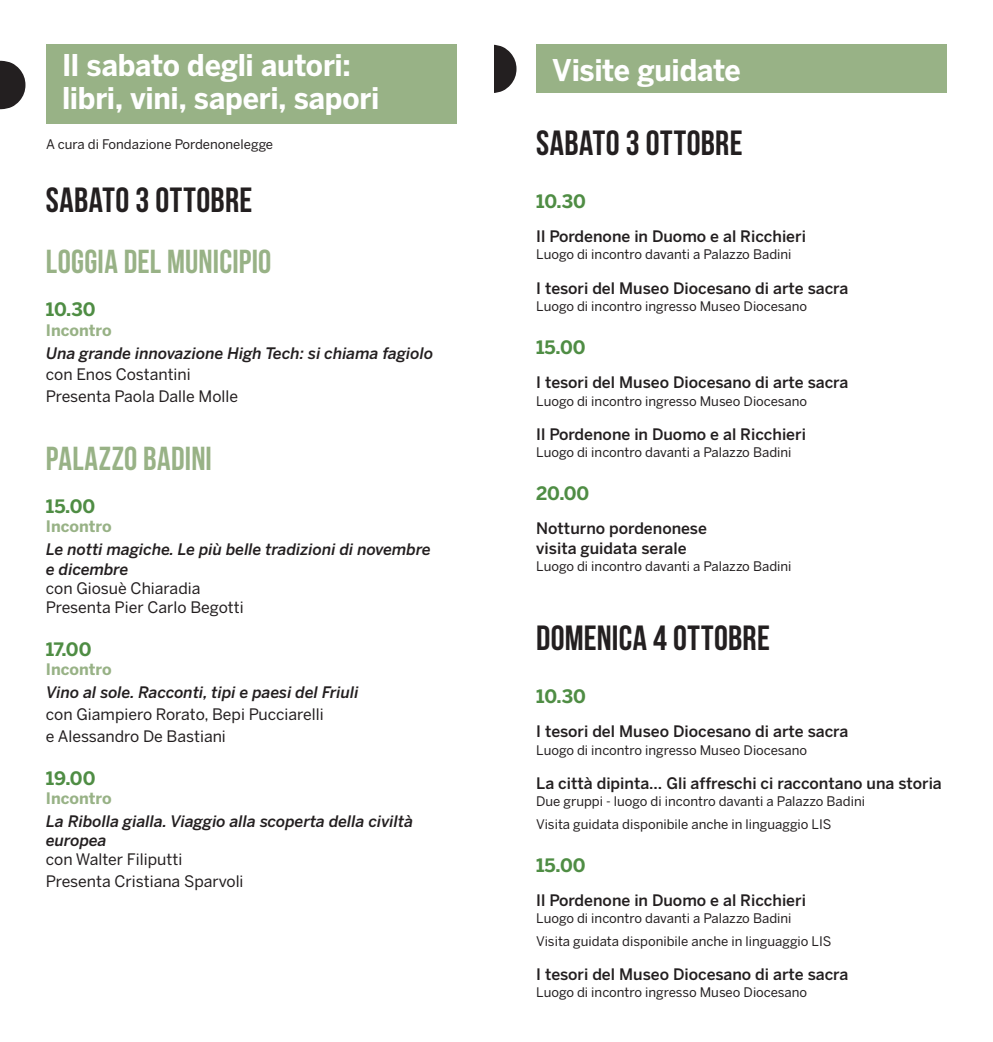
<style>
.page{position:relative;width:993px;height:1042px;background:#fff}
.page>*{position:absolute;margin:0;border:0;box-sizing:border-box;transform-origin:0 0}
._0_GIORNO{font:700 35px "Bebas Neue";letter-spacing:.01em;color:#231f20}
._1_luogo{font:700 33.25px "Bebas Neue";letter-spacing:.005em;color:#98b286}
.t1{font:700 29.75px "Benton Sans";letter-spacing:-.01em;color:#fff;scale:.95 1}
._2_ora{font:700 18.38px "Benton Sans";color:#4f8d44}
._4_titolo{font:500 15.75px/19.2px "Benton Sans";color:#231f20}
._4_titolo-2{font:italic 500 15.75px/19.2px "Benton Sans";color:#231f20}
._4_titolo-3{font:15.75px/19.2px "Benton Sans";color:#231f20}
._3_incontro_degustaz{font:700 15.75px "Benton Sans";color:#98b286}
._5_A_cura_di{font:13.12px "Benton Sans";color:#231f20}
.s1{font-weight:500;font-style:italic}
.s2{font-weight:400;font-style:normal}
</style>
<div class="page">
<svg style="left:0;top:61px;width:25px;height:48px"></svg>
<div style="left:46px;top:45px;width:410px;height:79px;background:#98b286"></div>
<div style="left:536px;top:45px;width:410px;height:48px;background:#98b286"></div>
<svg style="left:494px;top:45px;width:22px;height:48px"></svg>
<p class="t1" style="left:62px;top:47px;width:305px">Il sabato degli autori:</p>
<p class="t1" style="left:62px;top:80px;width:335px">libri, vini, saperi, sapori</p>
<p class="_5_A_cura_di" style="left:46px;top:137px;width:228px">A cura di Fondazione Pordenonelegge</p>
<p class="_0_GIORNO" style="left:46px;top:181px;width:208px">SABATO 3 OTTOBRE</p>
<p class="_1_luogo" style="left:46px;top:244px;width:227px">LOGGIA DEL MUNICIPIO</p>
<p class="_2_ora" style="left:46px;top:299px;width:51px">10.30</p>
<p class="_3_incontro_degustaz" style="left:46px;top:320px;width:67px">Incontro</p>
<p class="_4_titolo-2" style="left:46px;top:343px;width:388px">Una grande innovazione High Tech: si chiama fagiolo</p>
<p class="_4_titolo-3" style="left:46px;top:365px;width:146px">con Enos Costantini</p>
<p class="_4_titolo-3" style="left:46px;top:386px;width:194px">Presenta Paola Dalle Molle</p>
<p class="_1_luogo" style="left:46px;top:440px;width:167px">PALAZZO BADINI</p>
<p class="_2_ora" style="left:46px;top:495px;width:51px">15.00</p>
<p class="_3_incontro_degustaz" style="left:46px;top:517px;width:67px">Incontro</p>
<p class="_4_titolo-2" style="left:46px;top:540px;width:386px">Le notti magiche. Le più belle tradizioni di novembre</p>
<p class="_4_titolo-3" style="left:46px;top:559px;width:156px"><span class="s1">e dicembre<br></span>con Giosuè Chiaradia</p>
<p class="_4_titolo-3" style="left:46px;top:598px;width:199px">Presenta Pier Carlo Begotti</p>
<p class="_2_ora" style="left:46px;top:638px;width:47px">17.00</p>
<p class="_3_incontro_degustaz" style="left:46px;top:660px;width:67px">Incontro</p>
<p class="_4_titolo-2" style="left:46px;top:683px;width:314px">Vino al sole. Racconti, tipi e paesi del Friuli</p>
<p class="_4_titolo-3" style="left:46px;top:704px;width:279px">con Giampiero Rorato, Bepi Pucciarelli</p>
<p class="_4_titolo-3" style="left:46px;top:726px;width:181px">e Alessandro De Bastiani</p>
<p class="_2_ora" style="left:46px;top:767px;width:51px">19.00</p>
<p class="_3_incontro_degustaz" style="left:46px;top:789px;width:67px">Incontro</p>
<p class="_4_titolo-2" style="left:46px;top:811px;width:368px">La Ribolla gialla. Viaggio alla scoperta della civiltà europea<br><span class="s2">con Walter Filiputti</span></p>
<p class="_4_titolo-3" style="left:46px;top:871px;width:199px">Presenta Cristiana Sparvoli</p>
<p class="t1" style="left:552px;top:52px;width:200px">Visite guidate</p>
<p class="_0_GIORNO" style="left:536px;top:124px;width:208px">SABATO 3 OTTOBRE</p>
<p class="_2_ora" style="left:536px;top:190px;width:51px">10.30</p>
<p class="_4_titolo" style="left:536px;top:226px;width:271px">Il Pordenone in Duomo e al Ricchieri</p>
<p class="_5_A_cura_di" style="left:536px;top:247px;width:257px">Luogo di incontro davanti a Palazzo Badini</p>
<p class="_4_titolo" style="left:536px;top:278px;width:313px">I tesori del Museo Diocesano di arte sacra</p>
<p class="_5_A_cura_di" style="left:536px;top:298px;width:272px">Luogo di incontro ingresso Museo Diocesano</p>
<p class="_2_ora" style="left:536px;top:336px;width:51px">15.00</p>
<p class="_4_titolo" style="left:536px;top:372px;width:313px">I tesori del Museo Diocesano di arte sacra</p>
<p class="_5_A_cura_di" style="left:536px;top:393px;width:272px">Luogo di incontro ingresso Museo Diocesano</p>
<p class="_4_titolo" style="left:536px;top:424px;width:271px">Il Pordenone in Duomo e al Ricchieri</p>
<p class="_5_A_cura_di" style="left:536px;top:445px;width:257px">Luogo di incontro davanti a Palazzo Badini</p>
<p class="_2_ora" style="left:536px;top:482px;width:55px">20.00</p>
<p class="_4_titolo" style="left:536px;top:519px;width:172px">Notturno pordenonese visita guidata serale</p>
<p class="_5_A_cura_di" style="left:536px;top:558px;width:257px">Luogo di incontro davanti a Palazzo Badini</p>
<p class="_0_GIORNO" style="left:536px;top:619px;width:235px">DOMENICA 4 OTTOBRE</p>
<p class="_2_ora" style="left:536px;top:685px;width:51px">10.30</p>
<p class="_4_titolo" style="left:536px;top:721px;width:313px">I tesori del Museo Diocesano di arte sacra</p>
<p class="_5_A_cura_di" style="left:536px;top:742px;width:272px">Luogo di incontro ingresso Museo Diocesano</p>
<p class="_4_titolo" style="left:536px;top:773px;width:407px">La città dipinta… Gli affreschi ci raccontano una storia</p>
<p class="_5_A_cura_di" style="left:536px;top:793px;width:330px">Due gruppi - luogo di incontro davanti a Palazzo Badini</p>
<p class="_5_A_cura_di" style="left:536px;top:816px;width:297px">Visita guidata disponibile anche in linguaggio LIS</p>
<p class="_2_ora" style="left:536px;top:854px;width:51px">15.00</p>
<p class="_4_titolo" style="left:536px;top:890px;width:271px">Il Pordenone in Duomo e al Ricchieri</p>
<p class="_5_A_cura_di" style="left:536px;top:910px;width:257px">Luogo di incontro davanti a Palazzo Badini</p>
<p class="_5_A_cura_di" style="left:536px;top:933px;width:297px">Visita guidata disponibile anche in linguaggio LIS</p>
<p class="_4_titolo" style="left:536px;top:964px;width:313px">I tesori del Museo Diocesano di arte sacra</p>
<p class="_5_A_cura_di" style="left:536px;top:985px;width:272px">Luogo di incontro ingresso Museo Diocesano</p>
</div>
